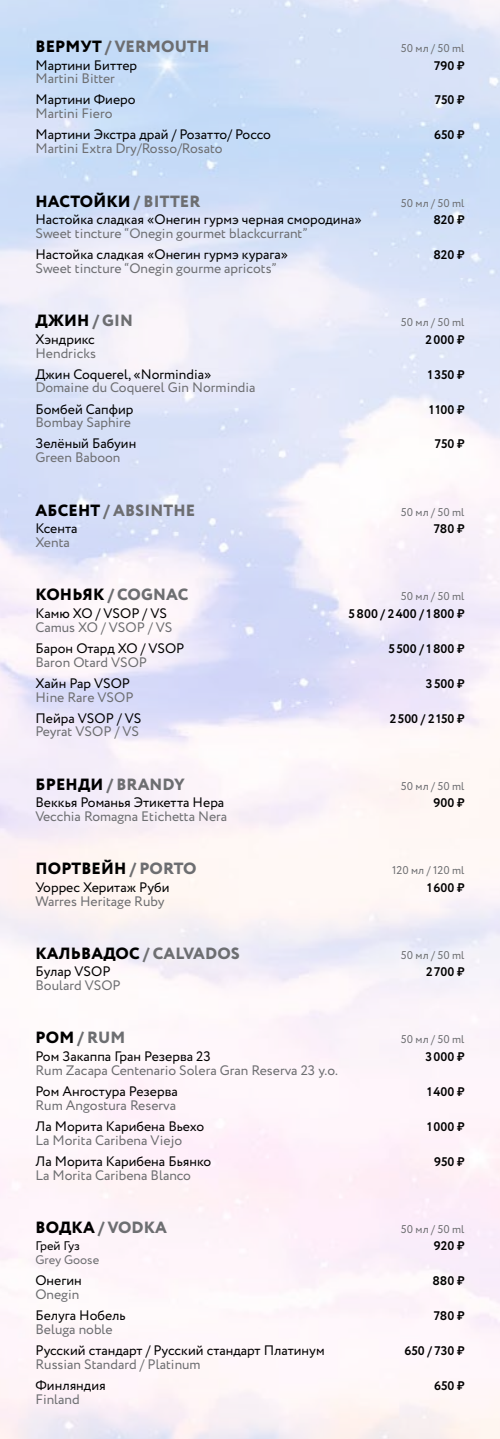
<style>
.page{position:relative;width:500px;height:1439px;background:#fff}
.page>*{position:absolute;margin:0;border:0;box-sizing:border-box;transform-origin:0 0}
.t1{font:800 16.25px "Circe";letter-spacing:.01em;color:#6d6e71}
.t2{font:800 16.25px "Circe";letter-spacing:.01em;color:#000}
.t3{font:13.75px "Circe";color:#6d6e71}
.t4{font:13.75px "Circe";color:#000}
.t5{font:700 12.5px "Circe";color:#000}
.t6{font:12.5px "Circe";color:#6d6e71}
.t7{font:12.5px "Circe";color:#000}
.t8{font:11.25px "Circe";color:#6d6e71}
.s1{color:#000}
.s2{color:#6d6e71}
</style>
<div class="page">
<p class="t1" style="left:36px;top:35px;width:175px"><span class="s1">ВЕРМУТ</span> / VERMOUTH</p>
<p class="t8" style="left:401px;top:41px;width:65px">50 мл / 50 ml</p>
<p class="t4" style="left:35px;top:56px;width:103px">Мартини Биттер</p>
<p class="t5" style="left:434px;top:57px;width:32px">790 ₽</p>
<p class="t3" style="left:35px;top:70px;width:81px">Martini Bitter</p>
<p class="t4" style="left:35px;top:91px;width:102px">Мартини Фиеро</p>
<p class="t5" style="left:434px;top:92px;width:31px">750 ₽</p>
<p class="t3" style="left:35px;top:105px;width:78px">Martini Fiero</p>
<p class="t4" style="left:35px;top:126px;width:237px">Мартини Экстра драй / Розатто/ Россо</p>
<p class="t5" style="left:434px;top:127px;width:32px">650 ₽</p>
<p class="t3" style="left:35px;top:140px;width:188px">Martini Extra Dry/Rosso/Rosato</p>
<p class="t2" style="left:36px;top:190px;width:166px">НАСТОЙКИ <span class="s2">/ BITTER</span></p>
<p class="t8" style="left:401px;top:195px;width:65px">50 мл / 50 ml</p>
<p class="t4" style="left:35px;top:210px;width:328px">Настойка сладкая «Онегин гурмэ черная смородина»</p>
<p class="t5" style="left:433px;top:211px;width:33px">820 ₽</p>
<p class="t3" style="left:35px;top:224px;width:274px">Sweet tincture “Onegin gourmet blackcurrant”</p>
<p class="t4" style="left:35px;top:245px;width:254px">Настойка сладкая «Онегин гурмэ курага»</p>
<p class="t5" style="left:433px;top:246px;width:33px">820 ₽</p>
<p class="t3" style="left:35px;top:259px;width:243px">Sweet tincture “Onegin gourme apricots”</p>
<p class="t2" style="left:36px;top:309px;width:99px">ДЖИН <span class="s2">/ GIN</span></p>
<p class="t8" style="left:401px;top:315px;width:65px">50 мл / 50 ml</p>
<p class="t4" style="left:35px;top:330px;width:61px">Хэндрикс</p>
<p class="t5" style="left:425px;top:331px;width:41px">2 000 ₽</p>
<p class="t3" style="left:35px;top:344px;width:62px">Hendricks</p>
<p class="t4" style="left:35px;top:365px;width:177px">Джин Coquerel, «Normindia»</p>
<p class="t5" style="left:428px;top:366px;width:38px">1 350 ₽</p>
<p class="t3" style="left:35px;top:379px;width:221px">Domaine du Coquerel Gin Normindia</p>
<p class="t4" style="left:35px;top:400px;width:99px">Бомбей Сапфир</p>
<p class="t5" style="left:429px;top:401px;width:37px">1 100 ₽</p>
<p class="t3" style="left:35px;top:414px;width:97px">Bombay Saphire</p>
<p class="t4" style="left:35px;top:435px;width:102px">Зелёный Бабуин</p>
<p class="t5" style="left:434px;top:436px;width:31px">750 ₽</p>
<p class="t3" style="left:35px;top:448px;width:86px">Green Baboon</p>
<p class="t1" style="left:36px;top:499px;width:161px"><span class="s1">АБСЕНТ</span> / ABSINTHE</p>
<p class="t8" style="left:401px;top:504px;width:65px">50 мл / 50 ml</p>
<p class="t4" style="left:35px;top:519px;width:43px">Ксента</p>
<p class="t5" style="left:433px;top:520px;width:32px">780 ₽</p>
<p class="t3" style="left:35px;top:533px;width:36px">Xenta</p>
<p class="t1" style="left:36px;top:583px;width:154px"><span class="s1">КОНЬЯК</span> / COGNAC</p>
<p class="t8" style="left:401px;top:589px;width:65px">50 мл / 50 ml</p>
<p class="t4" style="left:35px;top:604px;width:133px">Камю XO / VSOP / VS</p>
<p class="t5" style="left:348px;top:605px;width:117px">5 800 / 2 400 / 1 800 ₽</p>
<p class="t3" style="left:35px;top:618px;width:138px">Camus XO / VSOP / VS</p>
<p class="t4" style="left:35px;top:639px;width:150px">Барон Отард XO / VSOP</p>
<p class="t5" style="left:388px;top:640px;width:77px">5 500 / 1 800 ₽</p>
<p class="t3" style="left:35px;top:653px;width:113px">Baron Otard VSOP</p>
<p class="t4" style="left:35px;top:674px;width:96px">Хайн Рар VSOP</p>
<p class="t5" style="left:426px;top:675px;width:40px">3 500 ₽</p>
<p class="t3" style="left:35px;top:687px;width:100px">Hine Rare VSOP</p>
<p class="t4" style="left:35px;top:709px;width:107px">Пейра VSOP / VS</p>
<p class="t5" style="left:390px;top:710px;width:76px">2 500 / 2 150 ₽</p>
<p class="t3" style="left:35px;top:722px;width:105px">Peyrat VSOP / VS</p>
<p class="t1" style="left:36px;top:773px;width:151px"><span class="s1">БРЕНДИ</span> / BRANDY</p>
<p class="t8" style="left:401px;top:778px;width:65px">50 мл / 50 ml</p>
<p class="t4" style="left:35px;top:793px;width:190px">Веккья Романья Этикетта Нера</p>
<p class="t5" style="left:433px;top:794px;width:32px">900 ₽</p>
<p class="t3" style="left:35px;top:807px;width:193px">Vecchia Romagna Etichetta Nera</p>
<p class="t2" style="left:36px;top:857px;width:162px">ПОРТВЕЙН <span class="s2">/ PORTO</span></p>
<p class="t8" style="left:392px;top:863px;width:74px">120 мл / 120 ml</p>
<p class="t4" style="left:35px;top:878px;width:135px">Уоррес Херитаж Руби</p>
<p class="t5" style="left:427px;top:879px;width:39px">1 600 ₽</p>
<p class="t3" style="left:35px;top:892px;width:131px">Warres Heritage Ruby</p>
<p class="t2" style="left:36px;top:942px;width:206px">КАЛЬВАДОС <span class="s2">/ CALVADOS</span></p>
<p class="t8" style="left:401px;top:947px;width:65px">50 мл / 50 ml</p>
<p class="t4" style="left:35px;top:962px;width:77px">Булар VSOP</p>
<p class="t5" style="left:426px;top:963px;width:40px">2 700 ₽</p>
<p class="t3" style="left:35px;top:976px;width:87px">Boulard VSOP</p>
<p class="t1" style="left:36px;top:1026px;width:91px"><span class="s1">РОМ</span> / RUM</p>
<p class="t8" style="left:401px;top:1032px;width:65px">50 мл / 50 ml</p>
<p class="t4" style="left:35px;top:1047px;width:177px">Ром Закаппа Гран Резерва 23</p>
<p class="t5" style="left:425px;top:1048px;width:41px">3 000 ₽</p>
<p class="t3" style="left:35px;top:1061px;width:304px">Rum Zacapa Centenario Solera Gran Reserva 23 y.o.</p>
<p class="t4" style="left:35px;top:1082px;width:144px">Ром Ангостура Резерва</p>
<p class="t5" style="left:427px;top:1083px;width:39px">1 400 ₽</p>
<p class="t3" style="left:35px;top:1096px;width:142px">Rum Angostura Reserva</p>
<p class="t4" style="left:35px;top:1117px;width:170px">Ла Морита Карибена Вьехо</p>
<p class="t5" style="left:427px;top:1118px;width:39px">1 000 ₽</p>
<p class="t3" style="left:35px;top:1131px;width:148px">La Morita Caribena Viejo</p>
<p class="t4" style="left:35px;top:1152px;width:177px">Ла Морита Карибена Бьянко</p>
<p class="t5" style="left:434px;top:1153px;width:32px">950 ₽</p>
<p class="t3" style="left:35px;top:1166px;width:157px">La Morita Caribena Blanco</p>
<p class="t1" style="left:36px;top:1216px;width:133px"><span class="s1">ВОДКА</span> / VODKA</p>
<p class="t8" style="left:401px;top:1221px;width:65px">50 мл / 50 ml</p>
<p class="t7" style="left:35px;top:1237px;width:46px">Грей Гуз</p>
<p class="t5" style="left:434px;top:1237px;width:32px">920 ₽</p>
<p class="t6" style="left:35px;top:1251px;width:65px">Grey Goose</p>
<p class="t4" style="left:35px;top:1271px;width:48px">Онегин</p>
<p class="t5" style="left:432px;top:1272px;width:34px">880 ₽</p>
<p class="t3" style="left:35px;top:1285px;width:45px">Onegin</p>
<p class="t4" style="left:35px;top:1306px;width:92px">Белуга Нобель</p>
<p class="t5" style="left:433px;top:1307px;width:32px">780 ₽</p>
<p class="t3" style="left:35px;top:1320px;width:79px">Beluga noble</p>
<p class="t4" style="left:35px;top:1341px;width:290px">Русский стандарт / Русский стандарт Платинум</p>
<p class="t5" style="left:404px;top:1342px;width:62px">650 / 730 ₽</p>
<p class="t3" style="left:35px;top:1355px;width:167px">Russian Standard / Platinum</p>
<p class="t4" style="left:35px;top:1376px;width:72px">Финляндия</p>
<p class="t5" style="left:434px;top:1377px;width:32px">650 ₽</p>
<p class="t3" style="left:35px;top:1390px;width:46px">Finland</p>
</div>
